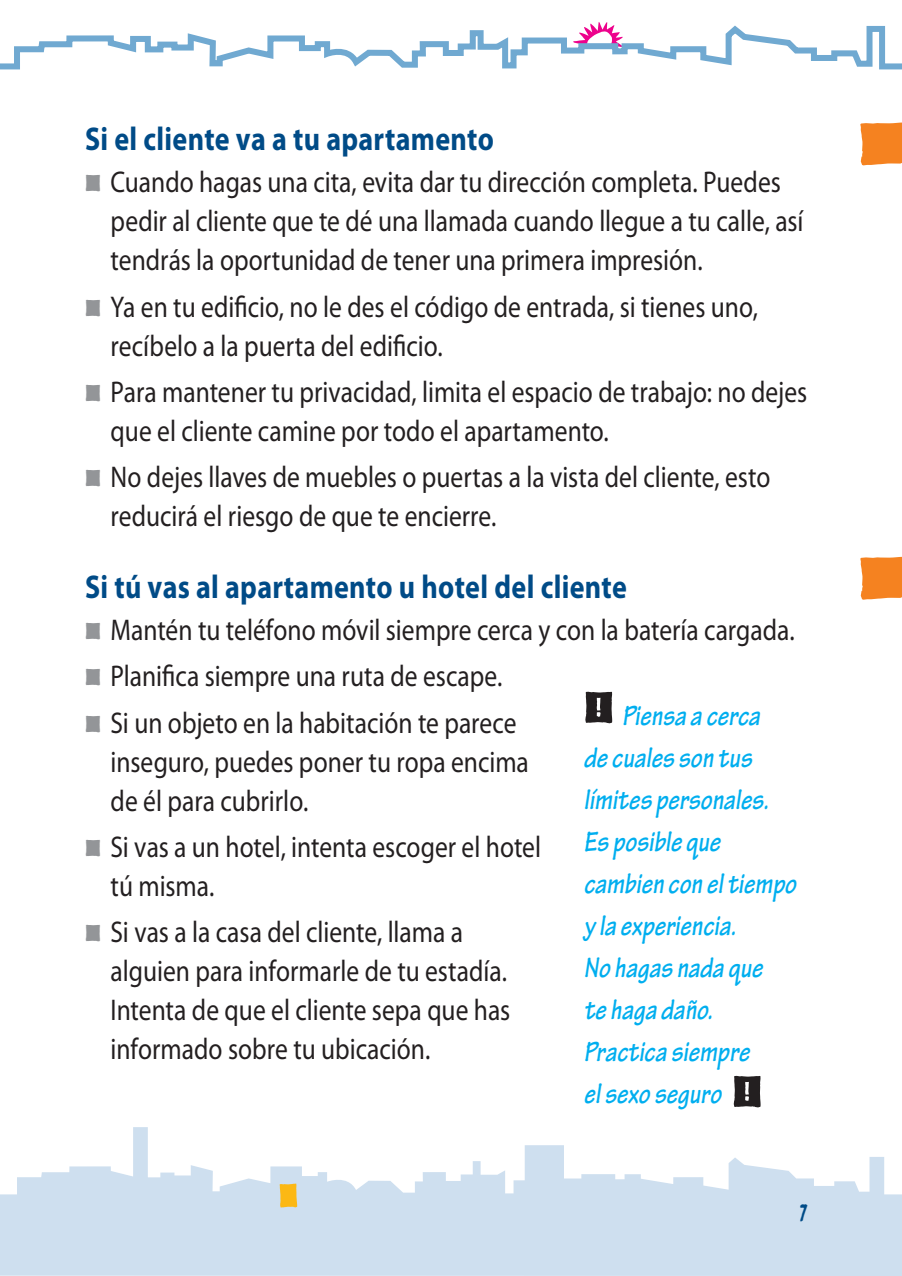
<style>
.page{position:relative;width:902px;height:1276px;background:#fff}
.page>*{position:absolute;margin:0;border:0;box-sizing:border-box;transform-origin:0 0}
.t1{font:700 33px "Myriad Pro";letter-spacing:.01em;color:#004b87;scale:.85 1}
.t2{font:33px "FF Erikrighthand";color:#004b87;scale:.85 1}
.t3{font:30px/39px "Myriad Pro";color:#231f20;scale:.85 1}
.t4{font:italic 700 30px/42px "Tekton Pro";letter-spacing:.005em;color:#00aeef;scale:.85 1}
.s1{font-family:"Kosmik Glyphs";font-size:33px;color:#939598}
.s2{font-family:"Kosmik Glyphs";font-weight:400;font-style:normal;font-size:63px;color:#231f20}
</style>
<div class="page">
<svg style="left:0;top:1127px;width:901px;height:149px;fill:#cedfef"></svg>
<svg style="left:860px;top:123px;width:41px;height:42px;background:#f58a2e"></svg>
<svg style="left:860px;top:557px;width:41px;height:43px;background:#f58c33"></svg>
<svg style="left:0;top:22px;width:901px;height:48px"></svg>
<svg style="left:279px;top:1183px;width:18px;height:24px"></svg>
<p class="t1" style="left:85px;top:118px;width:482px">Si el cliente va a tu apartamento</p>
<p class="t3" style="left:111px;top:162px;width:816px;text-indent:-25px"><span class="s1">z</span> Cuando hagas una cita, evita dar tu dirección completa. Puedes pedir al cliente que te dé una llamada cuando llegue a tu calle, así tendrás la oportunidad de tener una primera impresión.</p>
<p class="t3" style="left:111px;top:286px;width:763px;text-indent:-26px"><span class="s1">z</span> Ya en tu edificio, no le des el código de entrada, si tienes uno, recíbelo a la puerta del edificio.</p>
<p class="t3" style="left:111px;top:372px;width:821px;text-indent:-26px"><span class="s1">z</span> Para mantener tu privacidad, limita el espacio de trabajo: no dejes que el cliente camine por todo el apartamento.</p>
<p class="t3" style="left:111px;top:457px;width:777px;text-indent:-26px"><span class="s1">z</span> No dejes llaves de muebles o puertas a la vista del cliente, esto reducirá el riesgo de que te encierre.</p>
<p class="t1" style="left:85px;top:565px;width:638px">Si tú vas al apartamento u hotel del cliente</p>
<p class="t3" style="left:85px;top:606px;width:836px;line-height:46.2px"><span class="s1">z</span> Mantén tu teléfono móvil siempre cerca y con la batería cargada. <span class="s1">z</span> Planifica siempre una ruta de escape.<br><span class="s1">z</span> Si un objeto en la habitación te parece</p>
<p class="t3" style="left:111px;top:741px;width:493px">inseguro, puedes poner tu ropa encima de él para cubrirlo.</p>
<p class="t3" style="left:111px;top:827px;width:508px;text-indent:-26px"><span class="s1">z</span> Si vas a un hotel, intenta escoger el hotel tú misma.</p>
<p class="t3" style="left:111px;top:912px;width:471px;text-indent:-26px"><span class="s1">z</span> Si vas a la casa del cliente, llama a alguien para informarle de tu estadía.<br>Intenta de que el cliente sepa que has informado sobre tu ubicación.</p>
<p class="t4" style="left:583px;top:694px;width:251px"><span class="s2">6</span> Piensa a cerca<br>de cuales son tus límites personales.<br>Es posible que cambien con el tiempo y la experiencia.<br>No hagas nada que<br>te haga daño.<br>Practica siempre<br>el sexo seguro <span class="s2">6</span></p>
<p class="t2" style="left:798px;top:1184px;width:13px">7</p>
</div>
